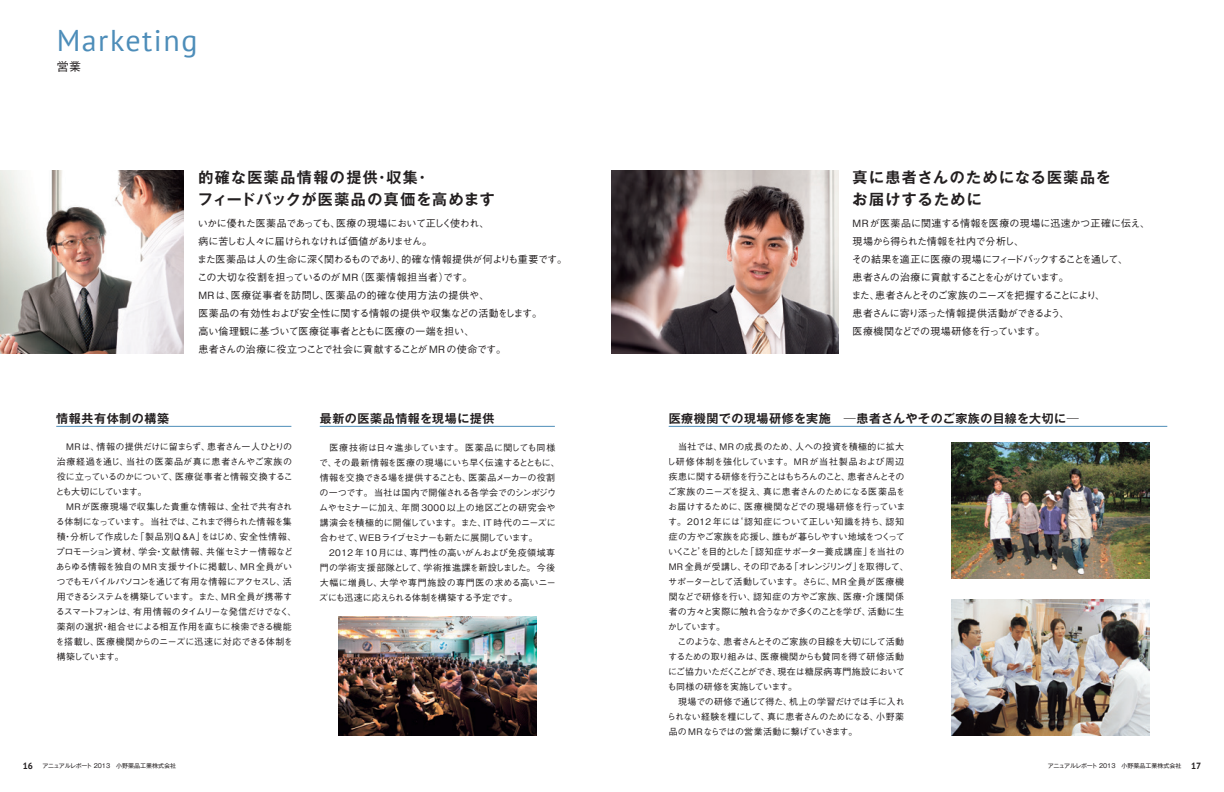
<style>
.page{position:relative;width:1224px;height:792px;background:#fff}
.page>*{position:absolute;margin:0;border:0;box-sizing:border-box;transform-origin:0 0}
.t1{font:30px "PT Sans";letter-spacing:.05em;color:#4d8db9}
.t2{font:700 15px/22px "Gothic MB101 Pro De";letter-spacing:.095em;color:#231f20}
.t3{font:700 12px "Gothic MB101 Pro De";letter-spacing:.05em;color:#231f20}
.t4{font:500 12px "Gothic BBB Pro";color:#231f20}
.t5{font:500 10px/18px "Gothic BBB Pro";letter-spacing:-.025em;color:#231f20}
.t6{font:500 10px/18px "Gothic BBB Pro";letter-spacing:-.05em;color:#231f20}
.t7{font:500 9px/15px "Gothic BBB Pro";letter-spacing:-.03em;color:#231f20}
.t8{font:6px "Gothic MB101 Pro";color:#231f20}
.s1{font-family:"PT Sans";font-weight:700;font-size:9px}
</style>
<div class="page">
<img style="left:339px;top:616px;width:198px;height:119px">
<hr style="left:56px;top:426px;width:235px;height:1px;background:#4d8db9">
<hr style="left:669px;top:426px;width:498px;height:1px;background:#4d8db9">
<hr style="left:320px;top:426px;width:235px;height:1px;background:#4d8db9">
<img style="left:951px;top:442px;width:199px;height:136px">
<img style="left:951px;top:599px;width:199px;height:136px">
<img style="left:612px;top:170px;width:226px;height:184px">
<img style="left:0;top:170px;width:184px;height:184px">
<h1 class="t1" style="left:57px;top:21px;width:142px">Marketing</h1>
<h3 class="t4" style="left:57px;top:57px;width:26px">営業</h3>
<h2 class="t2" style="left:198px;top:165px;width:299px">的確な医薬品情報の提供・収集・<br>フィードバックが医薬品の真価を高めます</h2>
<p class="t5" style="left:197px;top:213px;width:372px">いかに優れた医薬品であっても、医療の現場において正しく使われ、<br>病に苦しむ人々に届けられなければ価値がありません。<br>また医薬品は人の生命に深く関わるものであり、的確な情報提供が何よりも重要です。この大切な役割を担っているのが MR（医薬情報担当者）です。<br>MRは、医療従事者を訪問し、医薬品の的確な使用方法の提供や、<br>医薬品の有効性および安全性に関する情報の提供や収集などの活動をします。<br>高い倫理観に基づいて医療従事者とともに医療の一端を担い、<br>患者さんの治療に役立つことで社会に貢献することが MRの使命です。</p>
<h2 class="t2" style="left:853px;top:165px;width:260px">真に患者さんのためになる医薬品をお届けするために</h2>
<p class="t6" style="left:851px;top:213px;width:300px">MRが医薬品に関連する情報を医療の現場に迅速かつ正確に伝え、現場から得られた情報を社内で分析し、<br>その結果を適正に医療の現場にフィードバックすることを通して、<br>患者さんの治療に貢献することを心がけています。<br>また、患者さんとそのご家族のニーズを把握することにより、<br>患者さんに寄り添った情報提供活動ができるよう、<br>医療機関などでの現場研修を行っています。</p>
<h3 class="t3" style="left:56px;top:408px;width:114px">情報共有体制の構築</h3>
<h3 class="t3" style="left:320px;top:408px;width:176px">最新の医薬品情報を現場に提供</h3>
<h3 class="t3" style="left:669px;top:408px;width:412px">医療機関での現場研修を実施　<sup>―</sup>患者さんやそのご家族の目線を大切に<sup>―</sup></h3>
<p class="t7" style="left:55px;top:438px;width:242px">　MRは、情報の提供だけに留まらず、患者さん一人ひとりの治療経過を通じ、当社の医薬品が真に患者さんやご家族の役に立っているのかについて、医療従事者と情報交換することも大切にしています。<br>　MRが医療現場で収集した貴重な情報は、全社で共有される体制になっています。当社では、これまで得られた情報を集積・分析して作成した「製品別Ｑ&amp;A」をはじめ、安全性情報、プロモーション資材、学会・文献情報、共催セミナー情報などあらゆる情報を独自の MR 支援サイトに掲載し、MR 全員がいつでもモバイルパソコンを通じて有用な情報にアクセスし、活用できるシステムを構築しています。また、MR 全員が携帯するスマートフォンは、有用情報のタイムリーな発信だけでなく、薬剤の選択・組合せによる相互作用を直ちに検索できる機能を搭載し、医療機関からのニーズに迅速に対応できる体制を構築しています。</p>
<p class="t7" style="left:667px;top:438px;width:243px">　当社では、MRの成長のため、人への投資を積極的に拡大し研修体制を強化しています。MRが当社製品および周辺疾患に関する研修を行うことはもちろんのこと、患者さんとそのご家族のニーズを捉え、真に患者さんのためになる医薬品をお届けするために、医療機関などでの現場研修を行っています。2012 年には‘認知症について正しい知識を持ち、認知症の方やご家族を応援し、誰もが暮らしやすい地域をつくっていくこと’を目的とした「認知症サポーター養成講座」を当社の<br>MR 全員が受講し、その印である「オレンジリング」を取得して、サポーターとして活動しています。さらに、MR 全員が医療機関などで研修を行い、認知症の方やご家族、医療・介護関係者の方々と実際に触れ合うなかで多くのことを学び、活動に生かしています。<br>　このような、患者さんとそのご家族の目線を大切にして活動するための取り組みは、医療機関からも賛同を得て研修活動にご協力いただくことができ、現在は糖尿病専門施設においても同様の研修を実施しています。<br>　現場での研修で通じて得た、机上の学習だけでは手に入れられない経験を糧にして、真に患者さんのためになる、小野薬品のMRならではの営業活動に繋げていきます。</p>
<p class="t7" style="left:319px;top:439px;width:242px">　医療技術は日々進歩しています。医薬品に関しても同様で、その最新情報を医療の現場にいち早く伝達するとともに、情報を交換できる場を提供することも、医薬品メーカーの役割の一つです。当社は国内で開催される各学会でのシンポジウムやセミナーに加え、年間 3000 以上の地区ごとの研究会や講演会を積極的に開催しています。また、IT 時代のニーズに合わせて、WEBライブセミナーも新たに展開しています。　2012 年 10月には、専門性の高いがんおよび免疫領域専門の学術支援部隊として、学術推進課を新設しました。今後大幅に増員し、大学や専門施設の専門医の求める高いニーズにも迅速に応えられる体制を構築する予定です。</p>
<p class="t8" style="left:23px;top:761px;width:155px"><span class="s1">16</span> アニュアルレポート 2013　小野薬品工業株式会社</p>
<p class="t8" style="left:1048px;top:761px;width:155px">アニュアルレポート 2013　小野薬品工業株式会社 <span class="s1">17</span></p>
</div>
